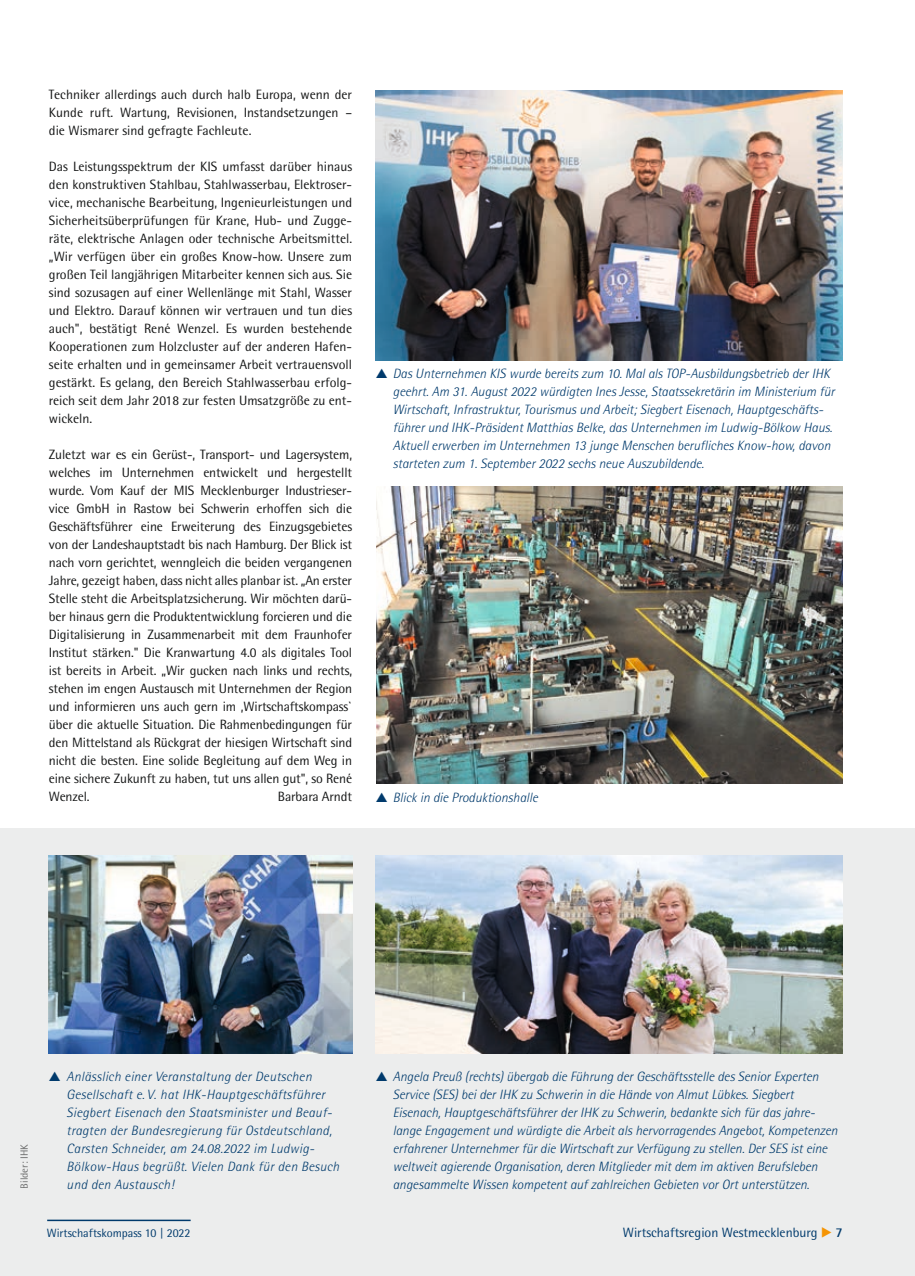
<style>
.page{position:relative;width:915px;height:1276px;background:#fff}
.page>*{position:absolute;margin:0;border:0;box-sizing:border-box;transform-origin:0 0}
.t1{font:13.5px/18px "Rotis Semi Sans";color:#151616;text-align:justify}
.t2{font:italic 300 13.5px/18px "Rotis Semi Sans";color:#003a6c}
.t3{font:italic 300 13.5px/18px "Rotis Semi Sans";letter-spacing:.02em;color:#003a6c}
.t4{font:13.5px "Rotis Semi Sans";color:#003a6c}
.t5{font:700 13.5px "Rotis Semi Sans";color:#003a6c}
.t6{font:12px "Rotis Semi Sans";color:#003a6c}
.t7{font:10.5px "Rotis Semi Sans";color:#151616}
</style>
<div class="page">
<div style="left:0;top:828px;width:914px;height:448px;background:#eceded"></div>
<img style="left:376px;top:486px;width:466px;height:297px">
<img style="left:376px;top:90px;width:466px;height:270px">
<img style="left:49px;top:855px;width:303px;height:198px">
<img style="left:376px;top:855px;width:466px;height:198px">
<hr style="left:47px;top:1219px;width:143px;height:2px;background:#003a6c">
<p class="t1" style="left:49px;top:86px;width:304px">Techniker allerdings auch durch halb Europa, wenn der Kunde ruft. Wartung, Revisionen, Instandsetzungen – die Wismarer sind gefragte Fachleute.</p>
<p class="t1" style="left:49px;top:158px;width:304px">Das Leistungsspektrum der KIS umfasst darüber hinaus den konstruktiven Stahlbau, Stahlwasserbau, Elektroser&shy;vice, mechanische Bearbeitung, Ingenieurleistungen und Sicherheitsüberprüfungen für Krane, Hub- und Zugge&shy;räte, elektrische Anlagen oder technische Arbeitsmittel. „Wir verfügen über ein großes Know-how. Unsere zum großen Teil langjährigen Mitarbeiter kennen sich aus. Sie sind sozusagen auf einer Wellenlänge mit Stahl, Wasser und Elektro. Darauf können wir vertrauen und tun dies auch", bestätigt René Wenzel. Es wurden bestehende Kooperationen zum Holzcluster auf der anderen Hafen&shy;seite erhalten und in gemeinsamer Arbeit vertrauensvoll gestärkt. Es gelang, den Bereich Stahlwasserbau erfolg&shy;reich seit dem Jahr 2018 zur festen Umsatzgröße zu ent&shy;wickeln.</p>
<p class="t1" style="left:49px;top:446px;width:304px">Zuletzt war es ein Gerüst-, Transport- und Lagersystem, welches im Unternehmen entwickelt und hergestellt wurde. Vom Kauf der MIS Mecklenburger Industrieser&shy;vice GmbH in Rastow bei Schwerin erhoffen sich die Geschäftsführer eine Erweiterung des Einzugsgebietes von der Landeshauptstadt bis nach Hamburg. Der Blick ist nach vorn gerichtet, wenngleich die beiden vergangenen Jahre, gezeigt haben, dass nicht alles planbar ist. „An erster Stelle steht die Arbeitsplatzsicherung. Wir möchten darü&shy;ber hinaus gern die Produktentwicklung forcieren und die Digitalisierung in Zusammenarbeit mit dem Fraunhofer Institut stärken." Die Kranwartung 4.0 als digitales Tool ist bereits in Arbeit. „Wir gucken nach links und rechts, stehen im engen Austausch mit Unternehmen der Region und informieren uns auch gern im ,Wirtschaftskompass` über die aktuelle Situation. Die Rahmenbedingungen für den Mittelstand als Rückgrat der hiesigen Wirtschaft sind nicht die besten. Eine solide Begleitung auf dem Weg in eine sichere Zukunft zu haben, tut uns allen gut", so René Wenzel.</p>
<p class="t1" style="left:278px;top:787px;width:76px">Barbara Arndt</p>
<p class="t2" style="left:392px;top:365px;width:443px">Das Unternehmen KIS wurde bereits zum 10. Mal als TOP-Ausbildungsbetrieb der IHK geehrt. Am 31. August 2022 würdigten Ines Jesse, Staatssekretärin im Ministerium für Wirtschaft, Infrastruktur, Tourismus und Arbeit; Siegbert Eisenach, Hauptgeschäfts&shy;führer und IHK-Präsident Matthias Belke, das Unternehmen im Ludwig-Bölkow Haus.<br>Aktuell erwerben im Unternehmen 13 junge Menschen berufliches Know-how, davon starteten zum 1. September 2022 sechs neue Auszubildende.</p>
<p class="t2" style="left:392px;top:788px;width:147px">Blick in die Produktionshalle</p>
<p class="t7" style="left:18px;top:1188px;width:46px;rotate:-90deg">Bilder: IHK</p>
<p class="t3" style="left:67px;top:1067px;width:274px">Anlässlich einer Veranstaltung der Deutschen Gesellschaft e. V. hat IHK-Hauptgeschäftsführer Siegbert Eisenach den Staatsminister und Beauf&shy;tragten der Bundesregierung für Ostdeutschland, Carsten Schneider, am 24.08.2022 im Ludwig-Bölkow-Haus begrüßt. Vielen Dank für den Besuch und den Austausch!</p>
<p class="t2" style="left:392px;top:1067px;width:446px">Angela Preuß (rechts) übergab die Führung der Geschäftsstelle des Senior Experten Service (SES) bei der IHK zu Schwerin in die Hände von Almut Lübkes. Siegbert Eisenach, Hauptgeschäftsführer der IHK zu Schwerin, bedankte sich für das jahre&shy;lange Engagement und würdigte die Arbeit als hervorragendes Angebot, Kompetenzen erfahrener Unternehmer für die Wirtschaft zur Verfügung zu stellen. Der SES ist eine weltweit agierende Organisation, deren Mitglieder mit dem im aktiven Berufsleben</p>
<p class="t2" style="left:392px;top:1175px;width:418px">angesammelte Wissen kompetent auf zahlreichen Gebieten vor Ort unterstützen.</p>
<p class="t6" style="left:47px;top:1226px;width:145px">Wirtschaftskompass 10 | 2022</p>
<p class="t4" style="left:622px;top:1224px;width:196px">Wirtschaftsregion Westmecklenburg</p>
<p class="t5" style="left:835px;top:1224px;width:9px">7</p>
</div>
